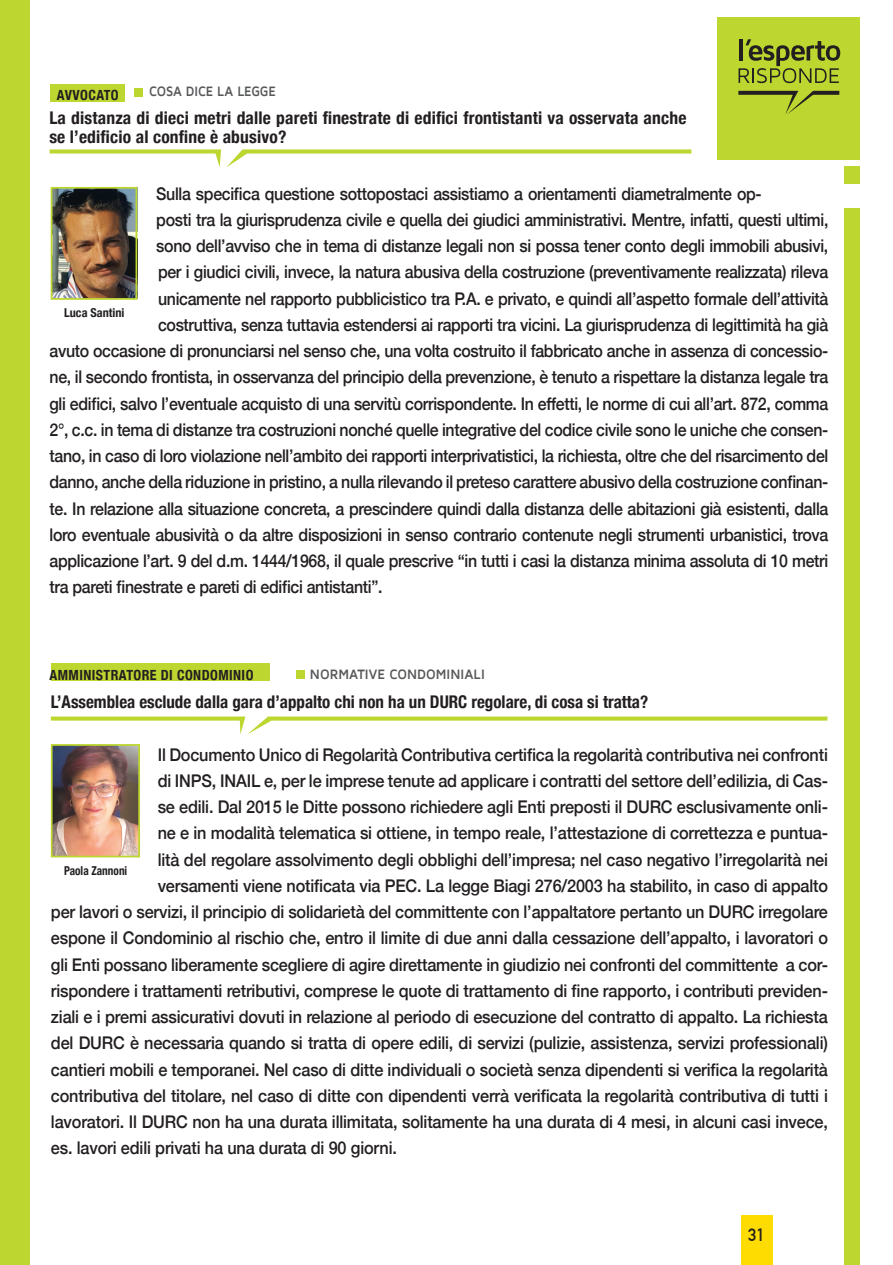
<style>
.page{position:relative;width:893px;height:1265px;background:#fff}
.page>*{position:absolute;margin:0;border:0;box-sizing:border-box;transform-origin:0 0}
.t1{font:500 17.5px "Helvetica Neue";letter-spacing:-.02em;color:#231f20;scale:.91 1}
.t2{font:500 17.5px "Helvetica Neue";letter-spacing:-.02em;color:#231f20;scale:.93 1}
.t3{font:700 condensed 17.5px/19.2px "Helvetica Neue";letter-spacing:.01em;color:#231f20}
.t4{font:700 17.5px "DIN Alternate";color:#231f20}
.t5{font:700 condensed 14px "Helvetica Neue";letter-spacing:.03em;color:#231f20}
.t6{font:700 14px "Maven Pro";letter-spacing:-.005em;color:#57585a;scale:.93 1}
.t7{font:700 14px "Maven Pro";letter-spacing:-.005em;color:#57585a;scale:.9 1}
.t8{font:700 condensed 12.25px "Helvetica Neue";color:#231f20;scale:.92 1}
.t9{font:700 condensed 12.25px "Helvetica Neue";color:#231f20}
</style>
<div class="page">
<div style="left:134px;top:88px;width:9px;height:9px;background:#bed630"></div>
<svg style="left:50px;top:149px;width:641px;height:18px"></svg>
<div style="left:717px;top:17px;width:142px;height:143px;background:#bed630"></div>
<svg style="left:738px;top:39px;width:102px;height:44px"></svg>
<svg style="left:738px;top:91px;width:101px;height:23px"></svg>
<div style="left:844px;top:167px;width:15px;height:17px;background:#bed630"></div>
<div style="left:50px;top:84px;width:74px;height:17px;background:#bed630"></div>
<div style="left:0;top:0;width:30px;height:1265px;background:#bed630"></div>
<div style="left:844px;top:208px;width:15px;height:1057px;background:#bed630"></div>
<img style="left:54px;top:190px;width:80px;height:107px">
<div style="left:51px;top:187px;width:86px;height:113px;border:2px solid #bed630"></div>
<div style="left:741px;top:1215px;width:31px;height:50px;background:#ffdc01"></div>
<div style="left:296px;top:670px;width:9px;height:9px;background:#bed630"></div>
<svg style="left:51px;top:717px;width:776px;height:17px"></svg>
<div style="left:51px;top:663px;width:219px;height:17px;background:#bed630"></div>
<img style="left:54px;top:747px;width:83px;height:107px">
<div style="left:51px;top:744px;width:89px;height:113px;border:2px solid #bed630"></div>
<p class="t5" style="left:57px;top:84px;width:63px">AVVOCATO</p>
<p class="t7" style="left:149px;top:84px;width:142px">COSA DICE LA LEGGE</p>
<p class="t3" style="left:49px;top:107px;width:639px">La distanza di dieci metri dalle pareti finestrate di edifici frontistanti va osservata anche se l’edificio al confine è abusivo?</p>
<p class="t1" style="left:156px;top:179px;width:667px">Sulla specifica questione sottopostaci assistiamo a orientamenti diametralmente op-</p>
<p class="t1" style="left:156px;top:206px;width:740px">posti tra la giurisprudenza civile e quella dei giudici amministrativi. Mentre, infatti, questi ultimi,</p>
<p class="t1" style="left:156px;top:232px;width:740px">sono dell’avviso che in tema di distanze legali non si possa tener conto degli immobili abusivi,</p>
<p class="t1" style="left:158px;top:258px;width:738px">per i giudici civili, invece, la natura abusiva della costruzione (preventivamente realizzata) rileva</p>
<p class="t1" style="left:158px;top:284px;width:738px">unicamente nel rapporto pubblicistico tra P.A. e privato, e quindi all’aspetto formale dell’attività</p>
<p class="t1" style="left:158px;top:311px;width:738px">costruttiva, senza tuttavia estendersi ai rapporti tra vicini. La giurisprudenza di legittimità ha già</p>
<p class="t1" style="left:50px;top:337px;width:857px">avuto occasione di pronunciarsi nel senso che, una volta costruito il fabbricato anche in assenza di concessio-</p>
<p class="t1" style="left:50px;top:363px;width:857px">ne, il secondo frontista, in osservanza del principio della prevenzione, è tenuto a rispettare la distanza legale tra</p>
<p class="t1" style="left:50px;top:389px;width:857px">gli edifici, salvo l’eventuale acquisto di una servitù corrispondente. In effetti, le norme di cui all’art. 872, comma</p>
<p class="t1" style="left:50px;top:416px;width:857px">2°, c.c. in tema di distanze tra costruzioni nonché quelle integrative del codice civile sono le uniche che consen-</p>
<p class="t1" style="left:50px;top:442px;width:857px">tano, in caso di loro violazione nell’ambito dei rapporti interprivatistici, la richiesta, oltre che del risarcimento del</p>
<p class="t1" style="left:50px;top:468px;width:857px">danno, anche della riduzione in pristino, a nulla rilevando il preteso carattere abusivo della costruzione confinan-</p>
<p class="t1" style="left:50px;top:494px;width:857px">te. In relazione alla situazione concreta, a prescindere quindi dalla distanza delle abitazioni già esistenti, dalla</p>
<p class="t1" style="left:50px;top:521px;width:857px">loro eventuale abusività o da altre disposizioni in senso contrario contenute negli strumenti urbanistici, trova</p>
<p class="t1" style="left:50px;top:547px;width:857px">applicazione l’art. 9 del d.m. 1444/1968, il quale prescrive “in tutti i casi la distanza minima assoluta di 10 metri</p>
<p class="t1" style="left:50px;top:573px;width:368px">tra pareti finestrate e pareti di edifici antistanti”.</p>
<p class="t9" style="left:64px;top:303px;width:62px">Luca Santini</p>
<p class="t5" style="left:50px;top:663px;width:205px">AMMINISTRATORE DI CONDOMINIO</p>
<p class="t6" style="left:310px;top:667px;width:190px">NORMATIVE CONDOMINIALI</p>
<p class="t3" style="left:51px;top:691px;width:599px">L’Assemblea esclude dalla gara d’appalto chi non ha un DURC regolare, di cosa si tratta?</p>
<p class="t2" style="left:158px;top:740px;width:722px">Il Documento Unico di Regolarità Contributiva certifica la regolarità contributiva nei confronti</p>
<p class="t2" style="left:158px;top:766px;width:722px">di INPS, INAIL e, per le imprese tenute ad applicare i contratti del settore dell’edilizia, di Cas-</p>
<p class="t2" style="left:158px;top:793px;width:722px">se edili. Dal 2015 le Ditte possono richiedere agli Enti preposti il DURC esclusivamente onli-</p>
<p class="t2" style="left:158px;top:819px;width:722px">ne e in modalità telematica si ottiene, in tempo reale, l’attestazione di correttezza e puntua-</p>
<p class="t2" style="left:158px;top:845px;width:722px">lità del regolare assolvimento degli obblighi dell’impresa; nel caso negativo l’irregolarità nei</p>
<p class="t2" style="left:158px;top:871px;width:722px">versamenti viene notificata via PEC. La legge Biagi 276/2003 ha stabilito, in caso di appalto</p>
<p class="t2" style="left:51px;top:898px;width:837px">per lavori o servizi, il principio di solidarietà del committente con l’appaltatore pertanto un DURC irregolare</p>
<p class="t2" style="left:51px;top:924px;width:837px">espone il Condominio al rischio che, entro il limite di due anni dalla cessazione dell’appalto, i lavoratori o</p>
<p class="t2" style="left:51px;top:950px;width:837px">gli Enti possano liberamente scegliere di agire direttamente in giudizio nei confronti del committente a cor-</p>
<p class="t2" style="left:51px;top:976px;width:837px">rispondere i trattamenti retributivi, comprese le quote di trattamento di fine rapporto, i contributi previden-</p>
<p class="t2" style="left:51px;top:1003px;width:837px">ziali e i premi assicurativi dovuti in relazione al periodo di esecuzione del contratto di appalto. La richiesta</p>
<p class="t2" style="left:51px;top:1029px;width:837px">del DURC è necessaria quando si tratta di opere edili, di servizi (pulizie, assistenza, servizi professionali)</p>
<p class="t2" style="left:51px;top:1055px;width:837px">cantieri mobili e temporanei. Nel caso di ditte individuali o società senza dipendenti si verifica la regolarità</p>
<p class="t2" style="left:51px;top:1081px;width:837px">contributiva del titolare, nel caso di ditte con dipendenti verrà verificata la regolarità contributiva di tutti i</p>
<p class="t2" style="left:51px;top:1108px;width:837px">lavoratori. Il DURC non ha una durata illimitata, solitamente ha una durata di 4 mesi, in alcuni casi invece,</p>
<p class="t2" style="left:51px;top:1134px;width:374px">es. lavori edili privati ha una durata di 90 giorni.</p>
<p class="t8" style="left:64px;top:861px;width:70px">Paola Zannoni</p>
<p class="t4" style="left:748px;top:1222px;width:18px">31</p>
</div>
